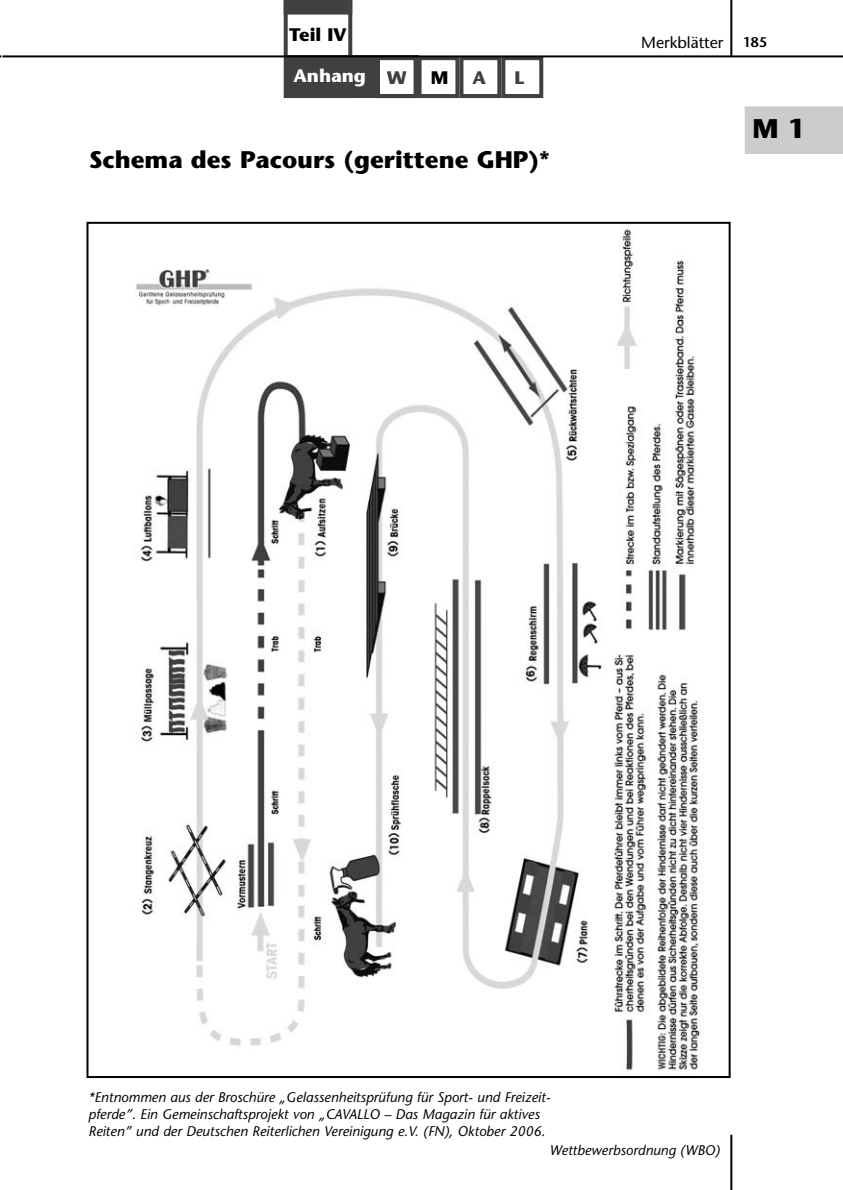
<style>
.page{position:relative;width:843px;height:1190px;background:#fff}
.page>*{position:absolute;margin:0;border:0;box-sizing:border-box;transform-origin:0 0}
.t1{font:700 27px "Stone Sans";color:#000}
.t2{font:700 24px "Stone Sans";color:#000}
.t3{font:700 18.2px "Stone Sans";color:#000}
.t4{font:700 18.2px "Stone Sans";color:#fff}
.t5{font:700 18.2px "Stone Sans";color:#404040}
.t6{font:16px "Stone Sans";color:#000}
.t7{font:italic 14px/17px "Stone Sans";color:#000}
.t8{font:600 14px "Stone Sans";color:#000}
</style>
<div class="page">
<div style="left:744px;top:106px;width:98px;height:48px;background:#ccc"></div>
<hr style="left:730px;top:0;width:2px;height:56px;background:#000">
<hr style="left:730px;top:1134px;width:2px;height:55px;background:#000">
<svg style="left:283px;top:0;width:69px;height:98px"></svg>
<div style="left:286px;top:56px;width:133px;height:42px;background:#404040"></div>
<div style="left:379px;top:60px;width:34px;height:34px;background:#fff"></div>
<div style="left:375px;top:56px;width:42px;height:42px;border:4px solid #404040"></div>
<div style="left:417px;top:56px;width:42px;height:42px;border:4px solid #404040"></div>
<div style="left:459px;top:56px;width:42px;height:42px;border:4px solid #404040"></div>
<div style="left:501px;top:56px;width:42px;height:42px;border:4px solid #404040"></div>
<hr style="left:2px;top:55px;width:840px;height:2px;background:#000">
<img style="left:136px;top:229px;width:568px;height:844px">
<h3 class="t3" style="left:289px;top:28px;width:59px">Teil IV</h3>
<h3 class="t4" style="left:293px;top:69px;width:74px">Anhang</h3>
<h3 class="t5" style="left:386px;top:70px;width:21px">W</h3>
<h3 class="t3" style="left:430px;top:70px;width:19px">M</h3>
<h3 class="t5" style="left:472px;top:70px;width:15px">A</h3>
<h3 class="t5" style="left:514px;top:70px;width:12px">L</h3>
<h2 class="t2" style="left:89px;top:151px;width:462px">Schema des Pacours (gerittene GHP)*</h2>
<p class="t6" style="left:640px;top:37px;width:84px">Merkblätter</p>
<p class="t8" style="left:742px;top:37px;width:26px">185</p>
<h1 class="t1" style="left:752px;top:119px;width:54px">M 1</h1>
<p class="t7" style="left:88px;top:1090px;width:463px">*Entnommen aus der Broschüre „Gelassenheitsprüfung für Sport- und Freizeit&shy;pferde”. Ein Gemeinschaftsprojekt von „CAVALLO – Das Magazin für aktives<br>Reiten” und der Deutschen Reiterlichen Vereinigung e.V. (FN), Oktober 2006.</p>
<p class="t7" style="left:549px;top:1143px;width:172px">Wettbewerbsordnung (WBO)</p>
</div>
